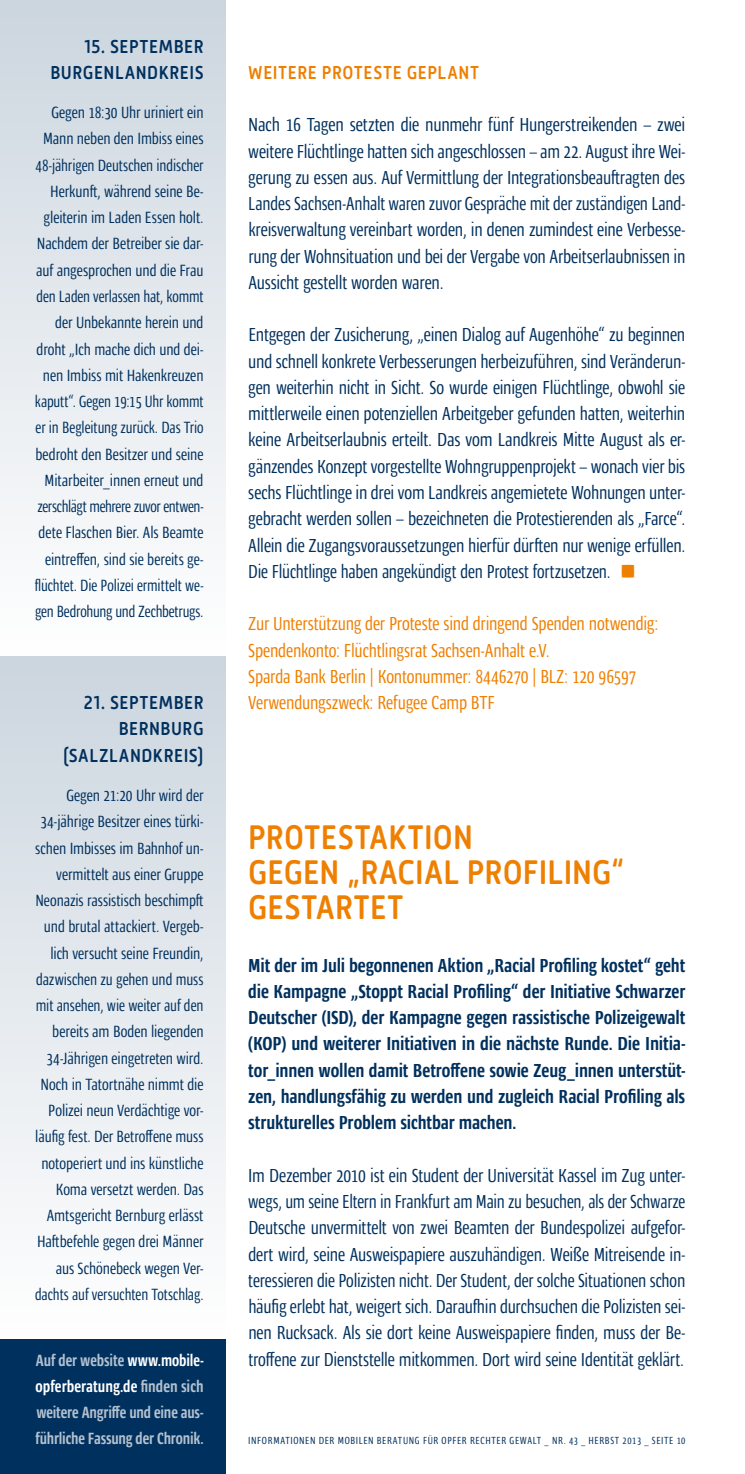
<style>
.page{position:relative;width:745px;height:1474px;background:#fff}
.page>*{position:absolute;margin:0;border:0;box-sizing:border-box;transform-origin:0 0}
.t1{font:500 35px/35px "Mic 32 New Rounded";letter-spacing:.005em;color:#ee7f00;scale:.9 1}
.t2{font:19.25px/26.2px "Ardoise Pro Tight";letter-spacing:-.01em;color:#00305e;text-align:justify}
.t3{font:700 19.25px/26.2px "Ardoise Pro Tight";letter-spacing:-.005em;color:#00305e;text-align:justify}
.t4{font:19.25px/26.2px "Ardoise Pro Tight";letter-spacing:-.01em;color:#ee7f00}
.t5{font:500 19.25px/26.2px "Mic 32 New Rounded";letter-spacing:.03em;color:#00305e;scale:.9 1}
.t6{font:500 19.25px "Mic 32 New Rounded";letter-spacing:.035em;color:#ee7f00;scale:.9 1}
.t7{font:16.62px/26.2px "Ardoise Pro Tight";letter-spacing:-.005em;color:#00305e;text-align:right}
.t8{font:700 16.62px/26.2px "Ardoise Pro Tight";letter-spacing:-.01em;color:#b3c1cf;text-align:justify;scale:.96 1}
.t9{font:10.5px "Ardoise Pro Tight";letter-spacing:.055em;color:#00305e}
.s1{color:#fff}
.s2{font-size:35px;color:#ee7f00}
</style>
<div class="page">
<div style="left:0;top:1339px;width:226px;height:134px;background:#00305e"></div>
<div style="left:0;top:656px;width:226px;height:683px;background:linear-gradient(to bottom,#ccd5df,#fffefe)"></div>
<div style="left:0;top:0;width:226px;height:656px;background:linear-gradient(to bottom,#ccd5df,#fefefe)"></div>
<hr style="left:0;top:0;width:226px;height:1px;background:#ccd6df">
<p class="t5" style="left:50px;top:33px;width:123px;text-indent:34px">15. SEPTEMBER<br>BURGENLANDK</p>
<p class="t5" style="left:169px;top:59px;width:39px">REIS</p>
<p class="t7" style="left:35px;top:98px;width:170px">Gegen 18:30 Uhr uriniert ein<br>Mann neben den Imbiss eines<br>48-jährigen Deutschen indischer<br>Herkunft, während seine Be&shy;gleiterin im Laden Essen holt.<br>Nachdem der Betreiber sie dar&shy;auf angesprochen und die Frau den Laden verlassen hat, kommt der Unbekannte herein und droht „Ich mache dich und dei&shy;nen Imbiss mit Hakenkreuzen kaputt“. Gegen 19:15 Uhr kommt er in Begleitung zurück. Das Trio bedroht den Besitzer und seine<br>Mitarbeiter_innen erneut und zerschlägt mehrere zuvor entwen&shy;dete Flaschen Bier. Als Beamte eintreffen, sind sie -bereits ge&shy;flüchtet. Die Polizei ermittelt we&shy;gen Bedrohung und Zechbetrugs.</p>
<p class="t5" style="left:84px;top:689px;width:86px">21. SEPTEMBER</p>
<p class="t5" style="left:119px;top:715px;width:96px">BERNBURG</p>
<p class="t5" style="left:63px;top:742px;width:122px">(SALZLANDKREIS</p>
<p class="t5" style="left:198px;top:742px;width:8px">)</p>
<p class="t7" style="left:35px;top:780px;width:170px">Gegen 21:20 Uhr wird der<br>34-jährige Besitzer eines türki&shy;schen Imbisses im Bahnhof un&shy;vermittelt aus einer Gruppe<br>Neonazis rassistisch beschimpft und brutal attackiert. Vergeb&shy;lich versucht seine Freundin, dazwischen zu gehen und muss mit ansehen, wie weiter auf den bereits am Boden liegenden<br>34-Jährigen eingetreten wird.<br>Noch in Tatortnähe nimmt die<br>Polizei neun Verdächtige vor&shy;läufig fest. Der Betroffene muss notoperiert und ins künstliche<br>Koma versetzt werden. Das<br>Amtsgericht Bernburg erlässt<br>Haftbefehle gegen drei Männer aus Schönebeck wegen Ver&shy;dachts auf versuchten Totschlag.</p>
<p class="t8" style="left:35px;top:1345px;width:176px">Auf der website <span class="s1">www.mobile&shy;opferberatung.de</span> finden sich weitere Angriffe und eine aus&shy;führliche Fassung der Chronik.</p>
<p class="t6" style="left:248px;top:61px;width:55px">WEITERE</p>
<p class="t6" style="left:321px;top:61px;width:176px">PROTESTE GEPLANT</p>
<p class="t2" style="left:248px;top:110px;width:438px">Nach 16 Tagen setzten die nunmehr fünf Hungerstreikenden – zwei weitere Flüchtlinge hatten sich angeschlossen – am 22. August ihre Wei&shy;gerung zu essen aus. Auf Vermittlung der Integrationsbeauftragten des Landes Sachsen-Anhalt waren zuvor Gespräche mit der zuständigen Land&shy;kreisverwaltung vereinbart worden, in denen zumindest eine Verbesse&shy;rung der Wohnsituation und bei der Vergabe von Arbeitserlaubnissen in Aussicht gestellt worden waren.</p>
<p class="t2" style="left:248px;top:320px;width:438px">Entgegen der Zusicherung, „einen Dialog auf Augenhöhe“ zu beginnen und schnell konkrete Verbesserungen herbeizuführen, sind Veränderun&shy;gen weiterhin nicht in Sicht. So wurde einigen Flüchtlinge, obwohl sie mittlerweile einen potenziellen Arbeitgeber gefunden hatten, weiterhin keine Arbeitserlaubnis erteilt. Das vom Landkreis Mitte August als er&shy;gänzendes Konzept vorgestellte Wohngruppenprojekt – wonach vier bis sechs Flüchtlinge in drei vom Landkreis angemietete Wohnungen unter&shy;gebracht werden sollen – bezeichneten die Protestierenden als „Farce“.<br>Allein die Zugangsvoraussetzungen hierfür dürften nur wenige erfüllen.<br>Die Flüchtlinge haben angekündigt den Protest fortzusetzen. <span class="s2">■</span></p>
<p class="t4" style="left:248px;top:608px;width:411px">Zur Unterstützung der Proteste sind dringend Spenden notwendig:<br>Spendenkonto: Flüchtlingsrat Sachsen-Anhalt e.V.<br>Sparda Bank Berlin | Kontonummer: 8446270 | BLZ: 120 96597<br>Verwendungszweck: Refugee Camp BTF</p>
<h1 class="t1" style="left:248px;top:819px;width:419px">PROTESTAKTION<br>GEGEN „RACIAL PROFILING“<br>GESTARTET</h1>
<p class="t3" style="left:248px;top:950px;width:438px">Mit der im Juli begonnenen Aktion „Racial Profiling kostet“ geht die Kampagne „Stoppt Racial Profiling“ der Initiative Schwarzer Deutscher (ISD), der Kampagne gegen rassistische Polizeigewalt (KOP) und weiterer Initiativen in die nächste Runde. Die Initia&shy;tor_innen wollen damit Betroffene sowie Zeug_innen unterstüt&shy;zen, handlungsfähig zu werden und zugleich Racial Profiling als strukturelles Problem sichtbar machen.</p>
<p class="t2" style="left:248px;top:1160px;width:438px">Im Dezember 2010 ist ein Student der Universität Kassel im Zug unter&shy;wegs, um seine Eltern in Frankfurt am Main zu besuchen, als der Schwarze Deutsche unvermittelt von zwei Beamten der Bundespolizei aufgefor&shy;dert wird, seine Ausweispapiere auszuhändigen. Weiße Mitreisende in&shy;teressieren die Polizisten nicht. Der Student, der solche Situationen schon häufig erlebt hat, weigert sich. Daraufhin durchsuchen die Polizisten sei&shy;nen Rucksack. Als sie dort keine Ausweispapiere finden, muss der Be&shy;troffene zur Dienststelle mitkommen. Dort wird seine Identität geklärt.</p>
<p class="t9" style="left:248px;top:1432px;width:438px">INFORMATIONEN DER MOBILEN BERATUNG FÜR OPFER RECHTER GEWALT _ NR. 43 _ HERBST 2013 _ SEITE 10</p>
</div>
